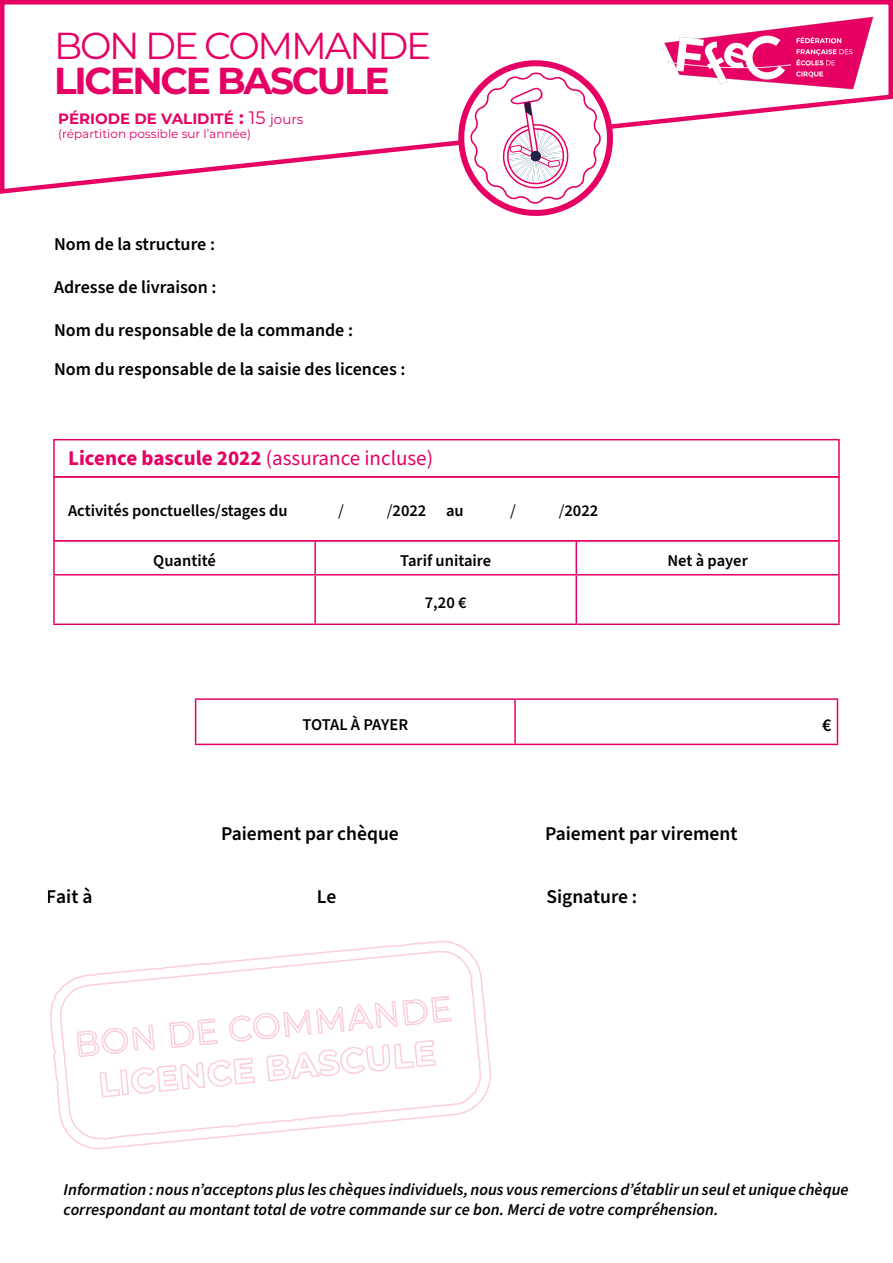
<style>
.page{position:relative;width:893px;height:1263px;background:#fff}
.page>*{position:absolute;margin:0;border:0;box-sizing:border-box;transform-origin:0 0}
.t1{font:700 37.5px "Montserrat";letter-spacing:-.06em;color:#e60064}
.t2{font:37.5px "Montserrat";letter-spacing:-.06em;color:#e60064}
.t3{font:700 21px "Source Sans Pro";color:#e60064}
.t4{font:600 19.5px "Source Sans Pro";color:#000}
.t5{font:600 18px/38.4px "Source Sans Pro";color:#000}
.t6{font:italic 600 16.5px/19.8px "Source Sans Pro";color:#000}
.t7{font:600 16.5px "Source Sans Pro";color:#000}
.t8{font:600 16.5px "Source Sans Pro";letter-spacing:-.02em;color:#000}
.t9{font:16.5px "Source Sans Pro";color:#000}
.t10{font:700 15px "Montserrat";color:#e60064}
.t11{font:12px "Montserrat";color:#e60064}
.s1{font-size:18px}
.s2{font-weight:400;font-size:18px}
.s3{font-weight:400;font-size:13.5px}
.s4{font-weight:400}
</style>
<div class="page">
<svg style="left:0;top:0;width:893px;height:194px"></svg>
<hr style="left:516px;top:698px;width:322px;height:2px;background:#e60064">
<hr style="left:837px;top:700px;width:1px;height:44px;background:#e60064">
<hr style="left:516px;top:744px;width:322px;height:1px;background:#e60064">
<hr style="left:195px;top:698px;width:321px;height:2px;background:#e60064">
<hr style="left:195px;top:700px;width:1px;height:44px;background:#e60064">
<hr style="left:514px;top:700px;width:2px;height:44px;background:#e60064">
<hr style="left:195px;top:744px;width:321px;height:1px;background:#e60064">
<hr style="left:53px;top:575px;width:2px;height:48px;background:#e60064">
<hr style="left:53px;top:623px;width:261px;height:2px;background:#e60064">
<hr style="left:53px;top:540px;width:262px;height:1px;background:#e60064">
<hr style="left:53px;top:541px;width:2px;height:33px;background:#e60064">
<hr style="left:53px;top:574px;width:262px;height:1px;background:#e60064">
<hr style="left:315px;top:574px;width:261px;height:1px;background:#e60064">
<hr style="left:576px;top:574px;width:264px;height:1px;background:#e60064">
<hr style="left:315px;top:540px;width:261px;height:1px;background:#e60064">
<hr style="left:314px;top:541px;width:2px;height:33px;background:#e60064">
<hr style="left:314px;top:575px;width:2px;height:48px;background:#e60064">
<hr style="left:314px;top:623px;width:262px;height:2px;background:#e60064">
<hr style="left:576px;top:540px;width:264px;height:1px;background:#e60064">
<hr style="left:576px;top:541px;width:1px;height:33px;background:#e60064">
<hr style="left:838px;top:541px;width:2px;height:33px;background:#e60064">
<hr style="left:576px;top:575px;width:1px;height:48px;background:#e60064">
<hr style="left:838px;top:575px;width:2px;height:48px;background:#e60064">
<hr style="left:576px;top:623px;width:264px;height:2px;background:#e60064">
<div style="left:53px;top:439px;width:787px;height:39px;border:2px solid #e60064"></div>
<svg style="left:50px;top:940px;width:441px;height:210px"></svg>
<svg style="left:458px;top:60px;width:155px;height:156px"></svg>
<img style="left:643px;top:0;width:247px;height:111px">
<h1 class="t2" style="left:54px;top:20px;width:379px">BON DE COMMANDE</h1>
<h1 class="t1" style="left:54px;top:53px;width:337px">LICENCE BASCULE</h1>
<p class="t10" style="left:58px;top:108px;width:247px">PÉRIODE DE VALIDITÉ <span class="s1">:</span> <span class="s2">15</span> <span class="s3">jours</span></p>
<p class="t11" style="left:58px;top:126px;width:194px">(répartition possible sur l’année)</p>
<p class="t5" style="left:54px;top:225px;width:163px">Nom de la structure :</p>
<p class="t5" style="left:54px;top:269px;width:164px">Adresse de livraison :</p>
<p class="t5" style="left:54px;top:312px;width:353px">Nom du responsable de la commande :<br>Nom du responsable de la saisie des licences :</p>
<p class="t3" style="left:68px;top:444px;width:367px">Licence bascule 2022 <span class="s4">(assurance incluse)</span></p>
<p class="t7" style="left:68px;top:499px;width:221px">Activités ponctuelles/stages du</p>
<p class="t9" style="left:338px;top:499px;width:7px">/</p>
<p class="t7" style="left:387px;top:499px;width:79px"><span class="s4">/</span>2022 au</p>
<p class="t9" style="left:510px;top:499px;width:7px">/</p>
<p class="t7" style="left:559px;top:499px;width:41px"><span class="s4">/</span>2022</p>
<p class="t7" style="left:153px;top:550px;width:64px">Quantité</p>
<p class="t7" style="left:400px;top:550px;width:93px">Tarif unitaire</p>
<p class="t7" style="left:667px;top:550px;width:82px">Net à payer</p>
<p class="t7" style="left:425px;top:591px;width:43px">7,20 €</p>
<p class="t8" style="left:302px;top:714px;width:107px">TOTAL À PAYER</p>
<p class="t5" style="left:822px;top:706px;width:11px">€</p>
<p class="t4" style="left:221px;top:820px;width:179px">Paiement par chèque</p>
<p class="t4" style="left:545px;top:820px;width:194px">Paiement par virement</p>
<p class="t4" style="left:47px;top:883px;width:47px">Fait à</p>
<p class="t4" style="left:317px;top:883px;width:21px">Le</p>
<p class="t4" style="left:546px;top:883px;width:92px">Signature :</p>
<p class="t6" style="left:64px;top:1180px;width:786px">Information : nous n’acceptons plus les chèques individuels, nous vous remercions d’établir un seul et unique chèque correspondant au montant total de votre commande sur ce bon. Merci de votre compréhension.</p>
</div>
